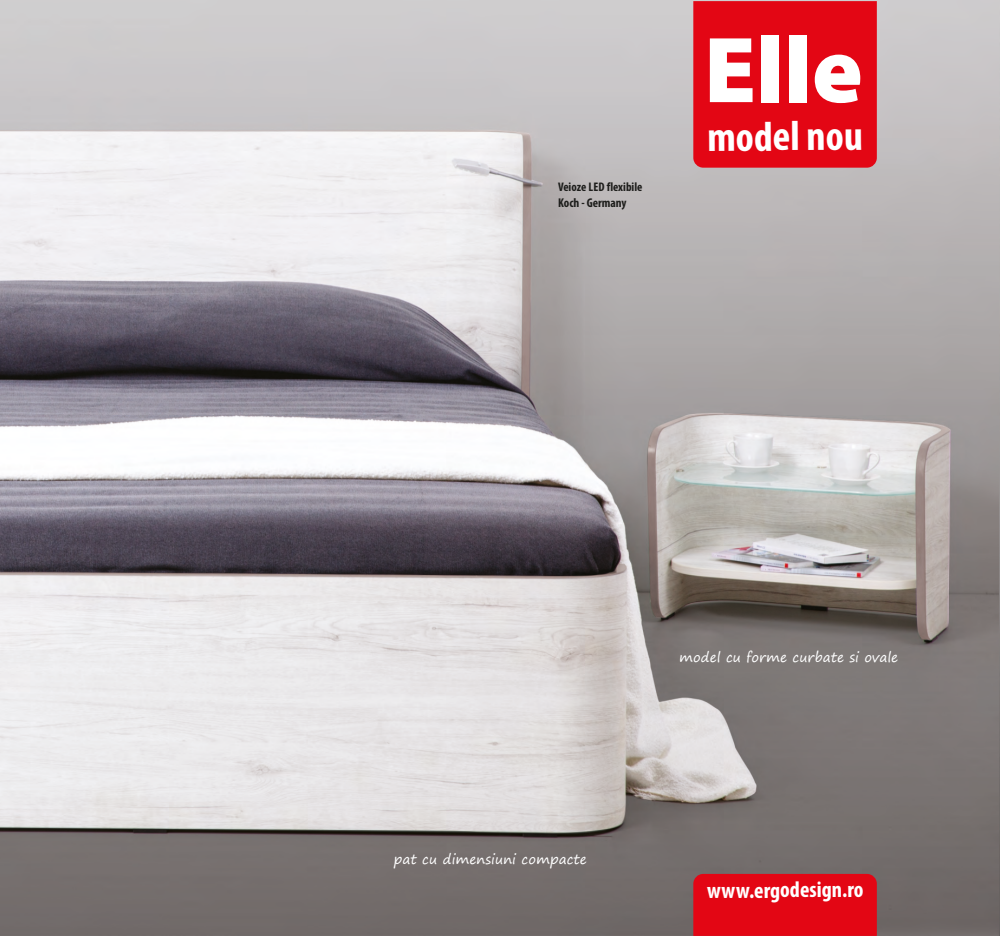
<style>
.page{position:relative;width:1000px;height:936px;background:#fff}
.page>*{position:absolute;margin:0;border:0;box-sizing:border-box;transform-origin:0 0}
.t1{font:900 94.5px "Myriad Pro";color:#fff}
.t2{font:700 condensed 42px "Myriad Pro";letter-spacing:-.005em;color:#fff}
.t3{font:700 condensed 22.5px "Myriad Pro";letter-spacing:-.005em;color:#fff}
.t4{font:13.5px "Segoe Print";color:#fff}
.t5{font:700 condensed 12.75px "Myriad Pro";color:#1d1d1b}
.t6{font:700 condensed 12.45px "Myriad Pro";color:#1d1d1b}
</style>
<div class="page">
<img style="left:0;top:0;width:1000px;height:935px">
<div style="left:693px;top:1px;width:183px;height:167px;background:#e30614"></div>
<div style="left:693px;top:873px;width:183px;height:62px;background:#e30614"></div>
<p class="t6" style="left:558px;top:182px;width:86px">Veioze LED flexibile</p>
<p class="t5" style="left:558px;top:197px;width:70px">Koch - Germany</p>
<h1 class="t1" style="left:703px;top:31px;width:160px">Elle</h1>
<h2 class="t2" style="left:707px;top:119px;width:157px">model nou</h2>
<p class="t4" style="left:394px;top:852px;width:194px">pat cu dimensiuni compacte</p>
<p class="t4" style="left:679px;top:650px;width:220px">model cu forme curbate si ovale</p>
<h3 class="t3" style="left:707px;top:880px;width:158px">www.ergodesign.ro</h3>
</div>
